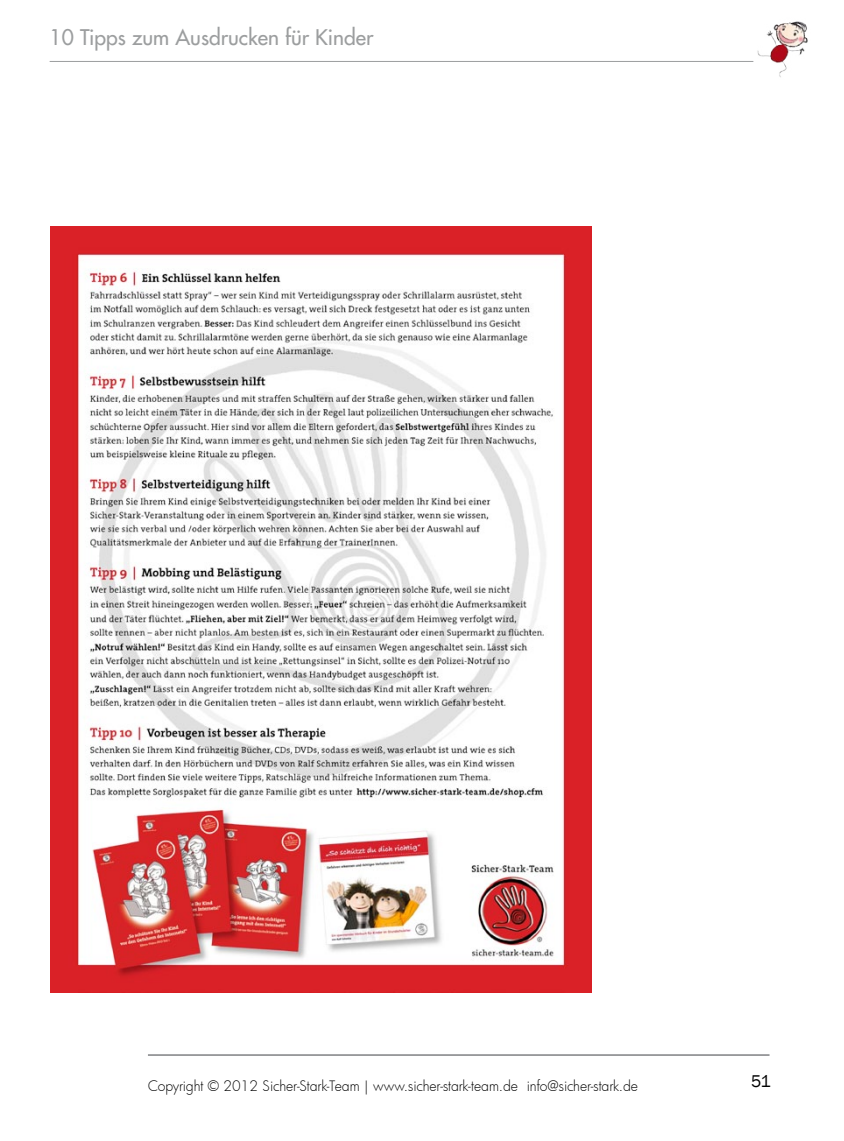
<style>
.page{position:relative;width:844px;height:1141px;background:#fff}
.page>*{position:absolute;margin:0;border:0;box-sizing:border-box;transform-origin:0 0}
.t1{font:21px "Futura";color:#9c9e9f}
.t2{font:17.5px "Franklin Gothic";color:#000}
.t3{font:300 14px "Futura";letter-spacing:-.005em;color:#000}
</style>
<div class="page">
<hr style="left:148px;top:1054px;width:621px;height:2px;background:#929395">
<img style="left:753px;top:21px;width:55px;height:56px">
<hr style="left:50px;top:61px;width:703px;height:1px;background:#9c9e9f">
<img style="left:50px;top:226px;width:541px;height:766px">
<h1 class="t1" style="left:50px;top:23px;width:325px">10 Tipps zum Ausdrucken für Kinder</h1>
<p class="t3" style="left:148px;top:1076px;width:491px">Copyright © 2012 Sicher-Stark-Team | www.sicher-stark-team.de info@sicher-stark.de</p>
<p class="t2" style="left:751px;top:1070px;width:21px">51</p>
</div>
